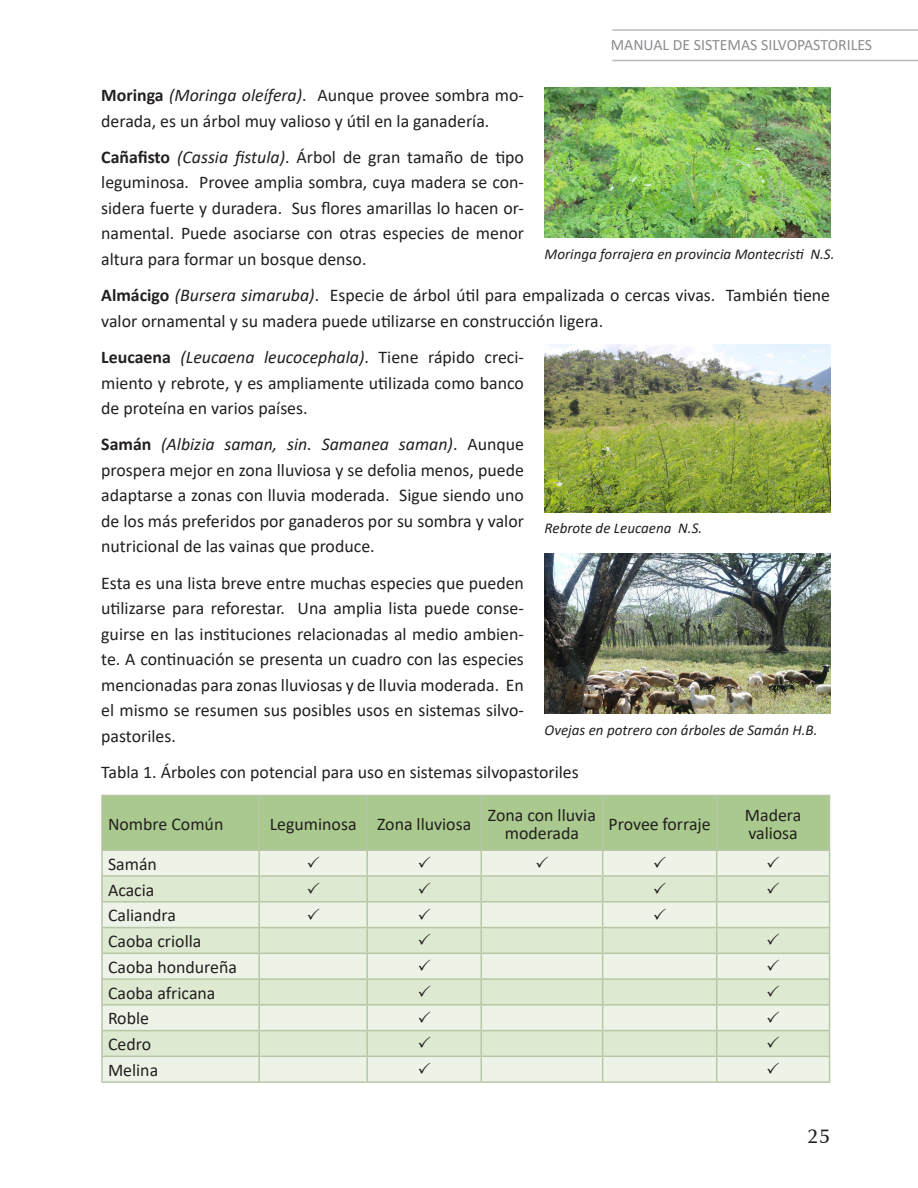
<style>
.page{position:relative;width:918px;height:1188px;background:#fff}
.page>*{position:absolute;margin:0;border:0;box-sizing:border-box;transform-origin:0 0}
.t1{font:600 20.4px "Zapf Humanist 601 BT";color:#231f20}
.BODY_TEXT_FINAL{font:17.85px/25.5px "Calibri";color:#231f20;text-align:justify}
.t2{font:15.75px "Calibri";color:#8b8d90}
.BODY_TEXT_FINAL-2{font:italic 15px "Calibri";color:#231f20}
.s1{font-weight:700}
.s2{font-style:italic}
</style>
<div class="page">
<hr style="left:612px;top:29px;width:306px;height:2px;background:#b8b9bc">
<hr style="left:612px;top:60px;width:306px;height:1px;background:#b8b9bc">
<hr style="left:101px;top:795px;width:158px;height:1px;background:#b7c6a6">
<hr style="left:101px;top:796px;width:2px;height:54px;background:#b7c6a6">
<hr style="left:101px;top:850px;width:158px;height:1px;background:#b7c6a6">
<hr style="left:101px;top:851px;width:2px;height:24px;background:#b7c6a6">
<hr style="left:101px;top:875px;width:158px;height:2px;background:#b7c6a6">
<hr style="left:101px;top:877px;width:2px;height:24px;background:#b7c6a6">
<hr style="left:101px;top:901px;width:158px;height:2px;background:#b7c6a6">
<hr style="left:101px;top:903px;width:2px;height:24px;background:#b7c6a6">
<hr style="left:101px;top:927px;width:158px;height:1px;background:#b7c6a6">
<hr style="left:101px;top:928px;width:2px;height:25px;background:#b7c6a6">
<hr style="left:101px;top:953px;width:158px;height:1px;background:#b7c6a6">
<hr style="left:101px;top:954px;width:2px;height:24px;background:#b7c6a6">
<hr style="left:101px;top:978px;width:158px;height:2px;background:#b7c6a6">
<hr style="left:101px;top:980px;width:2px;height:24px;background:#b7c6a6">
<hr style="left:101px;top:1004px;width:158px;height:2px;background:#b7c6a6">
<hr style="left:101px;top:1006px;width:2px;height:24px;background:#b7c6a6">
<hr style="left:101px;top:1030px;width:158px;height:1px;background:#b7c6a6">
<hr style="left:101px;top:1031px;width:2px;height:25px;background:#b7c6a6">
<hr style="left:101px;top:1056px;width:158px;height:1px;background:#b7c6a6">
<hr style="left:101px;top:1057px;width:2px;height:24px;background:#b7c6a6">
<hr style="left:101px;top:1081px;width:158px;height:2px;background:#b7c6a6">
<hr style="left:259px;top:1081px;width:108px;height:2px;background:#b7c6a6">
<hr style="left:367px;top:1081px;width:114px;height:2px;background:#b7c6a6">
<hr style="left:481px;top:1081px;width:122px;height:2px;background:#b7c6a6">
<hr style="left:603px;top:1081px;width:114px;height:2px;background:#b7c6a6">
<hr style="left:717px;top:1081px;width:113px;height:2px;background:#b7c6a6">
<img style="left:544px;top:88px;width:286px;height:150px">
<img style="left:544px;top:345px;width:286px;height:168px">
<img style="left:544px;top:553px;width:286px;height:161px">
<svg style="left:102px;top:795px;width:728px;height:286px;background:#d5e2c8"></svg>
<p class="t2" style="left:611px;top:34px;width:263px">MANUAL DE SISTEMAS SILVOPASTORILES</p>
<p class="BODY_TEXT_FINAL" style="left:101px;top:82px;width:424px"><span class="s1">Moringa</span> <span class="s2">(Moringa oleífera)</span>. Aunque provee sombra mo&shy;derada, es un árbol muy valioso y útil en la ganadería.</p>
<p class="BODY_TEXT_FINAL" style="left:101px;top:144px;width:424px"><span class="s1">Cañafisto</span> <span class="s2">(Cassia fistula)</span>. Árbol de gran tamaño de tipo leguminosa. Provee amplia sombra, cuya madera se con&shy;sidera fuerte y duradera. Sus flores amarillas lo hacen or&shy;namental. Puede asociarse con otras especies de menor altura para formar un bosque denso.</p>
<p class="BODY_TEXT_FINAL" style="left:101px;top:282px;width:730px"><span class="s1">Almácigo</span> <span class="s2">(Bursera simaruba)</span>. Especie de árbol útil para empalizada o cercas vivas. También tiene valor ornamental y su madera puede utilizarse en construcción ligera.</p>
<p class="BODY_TEXT_FINAL" style="left:101px;top:344px;width:424px"><span class="s1">Leucaena</span> <span class="s2">(Leucaena leucocephala)</span>. Tiene rápido creci&shy;miento y rebrote, y es ampliamente utilizada como banco de proteína en varios países.</p>
<p class="BODY_TEXT_FINAL" style="left:101px;top:431px;width:424px"><span class="s1">Samán</span> <span class="s2">(Albizia saman, sin. Samanea saman)</span>. Aunque prospera mejor en zona lluviosa y se defolia menos, puede adaptarse a zonas con lluvia moderada. Sigue siendo uno de los más preferidos por ganaderos por su sombra y valor nutricional de las vainas que produce.</p>
<p class="BODY_TEXT_FINAL" style="left:101px;top:570px;width:424px">Esta es una lista breve entre muchas especies que pueden utilizarse para reforestar. Una amplia lista puede conse&shy;guirse en las instituciones relacionadas al medio ambien&shy;te. A continuación se presenta un cuadro con las especies mencionadas para zonas lluviosas y de lluvia moderada. En el mismo se resumen sus posibles usos en sistemas silvo&shy;pastoriles.</p>
<p class="BODY_TEXT_FINAL" style="left:101px;top:759px;width:479px">Tabla 1. Árboles con potencial para uso en sistemas silvopastoriles</p>
<p class="BODY_TEXT_FINAL" style="left:108px;top:810px;width:117px">Nombre Común</p>
<p class="BODY_TEXT_FINAL" style="left:270px;top:810px;width:88px">Leguminosa</p>
<p class="BODY_TEXT_FINAL" style="left:377px;top:810px;width:96px">Zona lluviosa</p>
<p class="BODY_TEXT_FINAL" style="left:488px;top:805px;width:109px;line-height:18px;text-align:center">Zona con lluvia moderada</p>
<p class="BODY_TEXT_FINAL" style="left:609px;top:810px;width:104px">Provee forraje</p>
<p class="BODY_TEXT_FINAL" style="left:745px;top:805px;width:58px;line-height:18px">Madera valiosa</p>
<p class="BODY_TEXT_FINAL" style="left:108px;top:851px;width:50px">Samán</p>
<p class="BODY_TEXT_FINAL" style="left:108px;top:876px;width:48px">Acacia</p>
<p class="BODY_TEXT_FINAL" style="left:108px;top:902px;width:69px">Caliandra</p>
<p class="BODY_TEXT_FINAL" style="left:108px;top:928px;width:95px">Caoba criolla</p>
<p class="BODY_TEXT_FINAL" style="left:108px;top:954px;width:131px">Caoba hondureña</p>
<p class="BODY_TEXT_FINAL" style="left:108px;top:980px;width:109px">Caoba africana</p>
<p class="BODY_TEXT_FINAL" style="left:108px;top:1005px;width:43px">Roble</p>
<p class="BODY_TEXT_FINAL" style="left:108px;top:1031px;width:45px">Cedro</p>
<p class="BODY_TEXT_FINAL" style="left:108px;top:1057px;width:52px">Melina</p>
<p class="BODY_TEXT_FINAL-2" style="left:545px;top:243px;width:291px">Moringa forrajera en provincia Montecristi N.S.</p>
<p class="BODY_TEXT_FINAL-2" style="left:545px;top:517px;width:159px">Rebrote de Leucaena N.S.</p>
<p class="BODY_TEXT_FINAL-2" style="left:545px;top:719px;width:274px">Ovejas en potrero con árboles de Samán H.B.</p>
<p class="t1" style="left:808px;top:1123px;width:24px">25</p>
</div>
